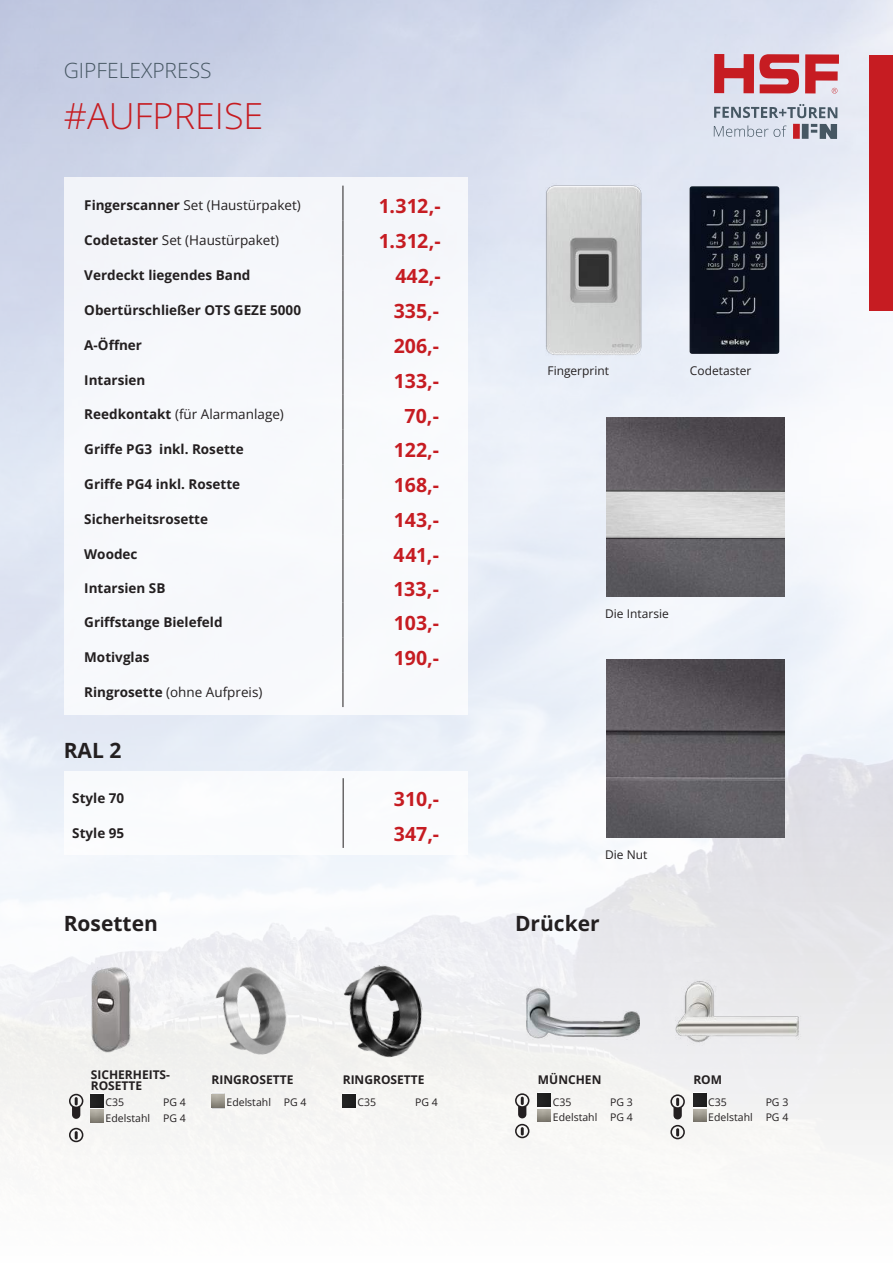
<style>
.page{position:relative;width:893px;height:1263px;background:#fff}
.page>*{position:absolute;margin:0;border:0;box-sizing:border-box;transform-origin:0 0}
.t1{font:300 36px "Open Sans";color:#c61c22}
.t2{font:700 21px "Open Sans";color:#231f20}
.t3{font:300 21px "Open Sans";color:#465763}
.t4{font:700 19.5px "Open Sans";color:#c61c22}
.t5{font:700 13.5px "Open Sans";color:#231f20}
.t6{font:13.5px "Open Sans";color:#231f20}
.t7{font:700 12px/10.5px "Open Sans";color:#231f20}
.t8{font:12px "Open Sans";color:#231f20}
.t9{font:10.5px/15.5px "Open Sans";color:#231f20;text-align:right}
.s1{font-weight:700}
</style>
<div class="page">
<img style="left:0;top:0;width:893px;height:1145px">
<svg style="left:714px;top:54px;width:85px;height:39px;background:#ce646d"></svg>
<svg style="left:805px;top:54px;width:34px;height:40px"></svg>
<svg style="left:714px;top:104px;width:123px;height:14px;background:#a7b0bd"></svg>
<div style="left:793px;top:124px;width:7px;height:15px;background:#c61c22"></div>
<div style="left:802px;top:124px;width:7px;height:15px;background:#465763"></div>
<svg style="left:811px;top:124px;width:26px;height:15px"></svg>
<svg style="left:714px;top:125px;width:73px;height:12px"></svg>
<div style="left:870px;top:55px;width:23px;height:255px;background:#c61c22"></div>
<img style="left:526px;top:956px;width:113px;height:113px">
<svg style="left:515px;top:1093px;width:14px;height:25px"></svg>
<svg style="left:515px;top:1124px;width:14px;height:14px"></svg>
<div style="left:538px;top:1092px;width:13px;height:16px;background:#fff"></div>
<svg style="left:538px;top:1093px;width:13px;height:29px"></svg>
<img style="left:669px;top:973px;width:136px;height:79px">
<svg style="left:670px;top:1094px;width:15px;height:25px"></svg>
<svg style="left:670px;top:1125px;width:15px;height:14px"></svg>
<div style="left:693px;top:1092px;width:13px;height:16px;background:#fff"></div>
<svg style="left:693px;top:1093px;width:13px;height:29px"></svg>
<img style="left:606px;top:659px;width:179px;height:179px">
<img style="left:606px;top:418px;width:179px;height:178px">
<img style="left:529px;top:183px;width:121px;height:184px">
<img style="left:690px;top:186px;width:89px;height:168px">
<div style="left:64px;top:178px;width:404px;height:537px;background:#f7f9fc"></div>
<hr style="left:343px;top:186px;width:1px;height:34px;background:#231f20">
<hr style="left:343px;top:220px;width:1px;height:35px;background:#231f20">
<hr style="left:343px;top:255px;width:1px;height:35px;background:#231f20">
<hr style="left:343px;top:290px;width:1px;height:35px;background:#231f20">
<hr style="left:343px;top:325px;width:1px;height:35px;background:#231f20">
<hr style="left:343px;top:360px;width:1px;height:35px;background:#231f20">
<hr style="left:343px;top:395px;width:1px;height:35px;background:#231f20">
<hr style="left:343px;top:430px;width:1px;height:34px;background:#231f20">
<hr style="left:343px;top:464px;width:1px;height:35px;background:#231f20">
<hr style="left:343px;top:499px;width:1px;height:35px;background:#231f20">
<hr style="left:343px;top:534px;width:1px;height:35px;background:#231f20">
<hr style="left:343px;top:569px;width:1px;height:33px;background:#231f20">
<hr style="left:343px;top:602px;width:1px;height:35px;background:#231f20">
<hr style="left:343px;top:637px;width:1px;height:35px;background:#231f20">
<hr style="left:343px;top:672px;width:1px;height:35px;background:#231f20">
<img style="left:86px;top:962px;width:51px;height:93px">
<div style="left:91px;top:1093px;width:13px;height:15px;background:#fff"></div>
<svg style="left:91px;top:1094px;width:13px;height:28px"></svg>
<svg style="left:69px;top:1094px;width:14px;height:25px"></svg>
<svg style="left:69px;top:1128px;width:14px;height:14px"></svg>
<div style="left:212px;top:1093px;width:12px;height:15px;background:#7e7a70"></div>
<svg style="left:212px;top:1093px;width:12px;height:13px"></svg>
<img style="left:207px;top:957px;width:95px;height:112px">
<div style="left:343px;top:1093px;width:12px;height:15px;background:#fff"></div>
<svg style="left:343px;top:1094px;width:12px;height:15px"></svg>
<img style="left:336px;top:958px;width:95px;height:108px">
<div style="left:64px;top:771px;width:404px;height:84px;background:#fff"></div>
<hr style="left:343px;top:778px;width:1px;height:35px;background:#231f20">
<hr style="left:343px;top:813px;width:1px;height:35px;background:#231f20">
<h2 class="t3" style="left:64px;top:56px;width:149px">GIPFELEXPRESS</h2>
<h1 class="t1" style="left:64px;top:92px;width:201px">#AUFPREISE</h1>
<p class="t6" style="left:84px;top:196px;width:218px"><span class="s1">Fingerscanner</span> Set (Haustürpaket)</p>
<h3 class="t4" style="left:379px;top:193px;width:64px">1.312,-</h3>
<p class="t6" style="left:84px;top:231px;width:196px"><span class="s1">Codetaster</span> Set (Haustürpaket)</p>
<h3 class="t4" style="left:379px;top:228px;width:64px">1.312,-</h3>
<p class="t5" style="left:84px;top:266px;width:168px">Verdeckt liegendes Band</p>
<h3 class="t4" style="left:395px;top:263px;width:47px">442,-</h3>
<p class="t5" style="left:84px;top:301px;width:218px">Obertürschließer OTS GEZE 5000</p>
<h3 class="t4" style="left:394px;top:298px;width:47px">335,-</h3>
<p class="t5" style="left:84px;top:335px;width:59px">A-Öffner</p>
<h3 class="t4" style="left:394px;top:332px;width:47px">206,-</h3>
<p class="t5" style="left:84px;top:370px;width:63px">Intarsien</p>
<h3 class="t4" style="left:394px;top:367px;width:47px">133,-</h3>
<p class="t6" style="left:84px;top:405px;width:201px"><span class="s1">Reedkontakt</span> (für Alarmanlage)</p>
<h3 class="t4" style="left:404px;top:402px;width:36px">70,-</h3>
<p class="t5" style="left:84px;top:440px;width:161px">Griffe PG3 inkl. Rosette</p>
<h3 class="t4" style="left:394px;top:437px;width:47px">122,-</h3>
<p class="t5" style="left:84px;top:475px;width:157px">Griffe PG4 inkl. Rosette</p>
<h3 class="t4" style="left:394px;top:472px;width:47px">168,-</h3>
<p class="t5" style="left:84px;top:510px;width:125px">Sicherheitsrosette</p>
<h3 class="t4" style="left:394px;top:507px;width:47px">143,-</h3>
<p class="t5" style="left:84px;top:545px;width:55px">Woodec</p>
<h3 class="t4" style="left:394px;top:541px;width:47px">441,-</h3>
<p class="t5" style="left:84px;top:579px;width:83px">Intarsien SB</p>
<h3 class="t4" style="left:393px;top:576px;width:47px">133,-</h3>
<p class="t5" style="left:84px;top:613px;width:140px">Griffstange Bielefeld</p>
<h3 class="t4" style="left:394px;top:610px;width:47px">103,-</h3>
<p class="t5" style="left:84px;top:648px;width:67px">Motivglas</p>
<h3 class="t4" style="left:394px;top:645px;width:47px">190,-</h3>
<p class="t6" style="left:84px;top:683px;width:180px"><span class="s1">Ringrosette</span> (ohne Aufpreis)</p>
<h2 class="t2" style="left:64px;top:736px;width:59px">RAL 2</h2>
<p class="t5" style="left:72px;top:789px;width:54px">Style 70</p>
<h3 class="t4" style="left:394px;top:786px;width:47px">310,-</h3>
<p class="t5" style="left:72px;top:823px;width:54px">Style 95</p>
<h3 class="t4" style="left:394px;top:820px;width:47px">347,-</h3>
<h2 class="t2" style="left:64px;top:909px;width:96px">Rosetten</h2>
<p class="t7" style="left:91px;top:1069px;width:81px">SICHERHEITS-<br>ROSETTE</p>
<p class="t9" style="left:106px;top:1094px;width:20px">C35</p>
<p class="t9" style="left:106px;top:1094px;width:82px">PG 4<br>Edelstahl PG 4</p>
<p class="t7" style="left:212px;top:1074px;width:83px">RINGROSETTE</p>
<p class="t9" style="left:226px;top:1094px;width:82px">Edelstahl PG 4</p>
<p class="t7" style="left:343px;top:1074px;width:83px">RINGROSETTE</p>
<p class="t9" style="left:358px;top:1094px;width:20px">C35</p>
<p class="t9" style="left:415px;top:1094px;width:24px">PG 4</p>
<p class="t8" style="left:547px;top:363px;width:63px">Fingerprint</p>
<p class="t8" style="left:690px;top:363px;width:63px">Codetaster</p>
<p class="t8" style="left:605px;top:605px;width:65px">Die Intarsie</p>
<p class="t8" style="left:605px;top:846px;width:44px">Die Nut</p>
<h2 class="t2" style="left:515px;top:909px;width:86px">Drücker</h2>
<p class="t7" style="left:538px;top:1074px;width:65px">MÜNCHEN</p>
<p class="t9" style="left:553px;top:1094px;width:20px">C35</p>
<p class="t9" style="left:553px;top:1094px;width:82px">PG 3<br>Edelstahl PG 4</p>
<p class="t7" style="left:693px;top:1074px;width:30px">ROM</p>
<p class="t9" style="left:708px;top:1094px;width:20px">C35</p>
<p class="t9" style="left:708px;top:1094px;width:82px">PG 3<br>Edelstahl PG 4</p>
</div>
